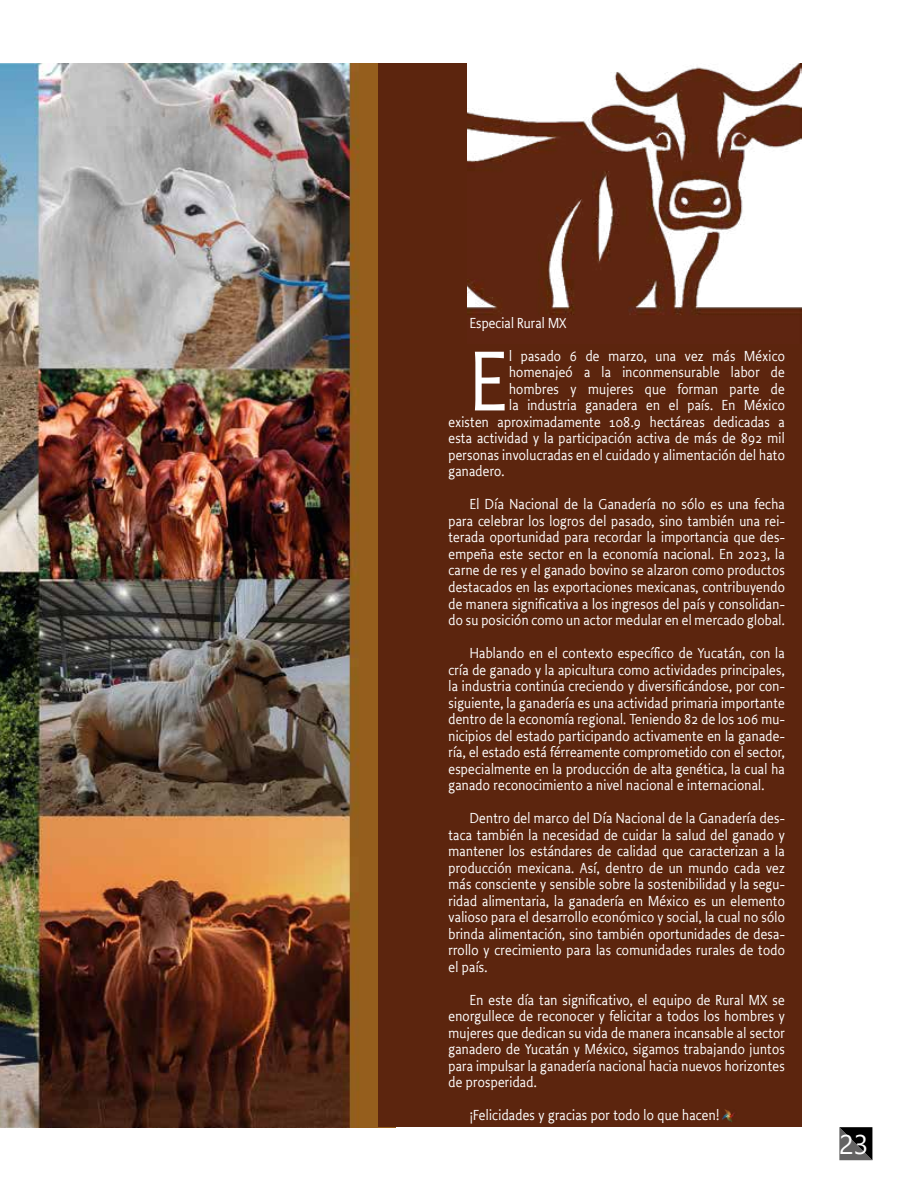
<style>
.page{position:relative;width:915px;height:1191px;background:#fff}
.page>*{position:absolute;margin:0;border:0;box-sizing:border-box;transform-origin:0 0}
.t1{font:88.05px "Productus";color:#fff}
.t2{font:27px "Segoe UI";color:#fff}
.t3{font:15px/16.5px "Productus";letter-spacing:.02em;color:#fff;text-align:justify}
</style>
<div class="page">
<img style="left:466px;top:64px;width:335px;height:280px">
<div style="left:466px;top:344px;width:335px;height:783px;background:#5c250e"></div>
<img style="left:0;top:64px;width:377px;height:1063px">
<div style="left:377px;top:64px;width:89px;height:1063px;background:#5c250e"></div>
<img style="left:722px;top:1110px;width:13px;height:12px">
<svg style="left:839px;top:1127px;width:33px;height:33px"></svg>
<p class="t3" style="left:469px;top:315px;width:98px">Especial Rural MX</p>
<h1 class="t1" style="left:469px;top:329px;width:39px">E</h1>
<p class="t3" style="left:509px;top:348px;width:277px">l pasado 6 de marzo, una vez más México</p>
<p class="t3" style="left:509px;top:364px;width:277px">homenajeó a la inconmensurable labor de</p>
<p class="t3" style="left:509px;top:381px;width:277px">hombres y mujeres que forman parte de</p>
<p class="t3" style="left:509px;top:397px;width:277px">la industria ganadera en el país. En México</p>
<p class="t3" style="left:448px;top:414px;width:338px">existen aproximadamente 108.9 hectáreas dedicadas a</p>
<p class="t3" style="left:448px;top:430px;width:338px">esta actividad y la participación activa de más de 892 mil</p>
<p class="t3" style="left:448px;top:447px;width:338px">personas involucradas en el cuidado y alimentación del hato</p>
<p class="t3" style="left:448px;top:463px;width:57px">ganadero.</p>
<p class="t3" style="left:448px;top:496px;width:338px;text-indent:21px">El Día Nacional de la Ganadería no sólo es una fecha para celebrar los logros del pasado, sino también una rei&shy;terada oportunidad para recordar la importancia que des&shy;empeña este sector en la economía nacional. En 2023, la carne de res y el ganado bovino se alzaron como productos destacados en las exportaciones mexicanas, contribuyendo de manera significativa a los ingresos del país y consolidan&shy;do su posición como un actor medular en el mercado global.</p>
<p class="t3" style="left:448px;top:645px;width:338px;text-indent:21px">Hablando en el contexto específico de Yucatán, con la cría de ganado y la apicultura como actividades principales, la industria continúa creciendo y diversificándose, por con&shy;siguiente, la ganadería es una actividad primaria importante dentro de la economía regional. Teniendo 82 de los 106 mu&shy;nicipios del estado participando activamente en la ganade&shy;ría, el estado está férreamente comprometido con el sector, especialmente en la producción de alta genética, la cual ha ganado reconocimiento a nivel nacional e internacional.</p>
<p class="t3" style="left:448px;top:810px;width:338px;text-indent:21px">Dentro del marco del Día Nacional de la Ganadería des&shy;taca también la necesidad de cuidar la salud del ganado y mantener los estándares de calidad que caracterizan a la producción mexicana. Así, dentro de un mundo cada vez más consciente y sensible sobre la sostenibilidad y la segu&shy;ridad alimentaria, la ganadería en México es un elemento valioso para el desarrollo económico y social, la cual no sólo brinda alimentación, sino también oportunidades de desa&shy;rrollo y crecimiento para las comunidades rurales de todo el país.</p>
<p class="t3" style="left:448px;top:991px;width:338px;text-indent:21px">En este día tan significativo, el equipo de Rural MX se enorgullece de reconocer y felicitar a todos los hombres y mujeres que dedican su vida de manera incansable al sector ganadero de Yucatán y México, sigamos trabajando juntos para impulsar la ganadería nacional hacia nuevos horizontes de prosperidad.</p>
<p class="t3" style="left:469px;top:1107px;width:251px">¡Felicidades y gracias por todo lo que hacen!</p>
<h2 class="t2" style="left:838px;top:1118px;width:31px">23</h2>
</div>
